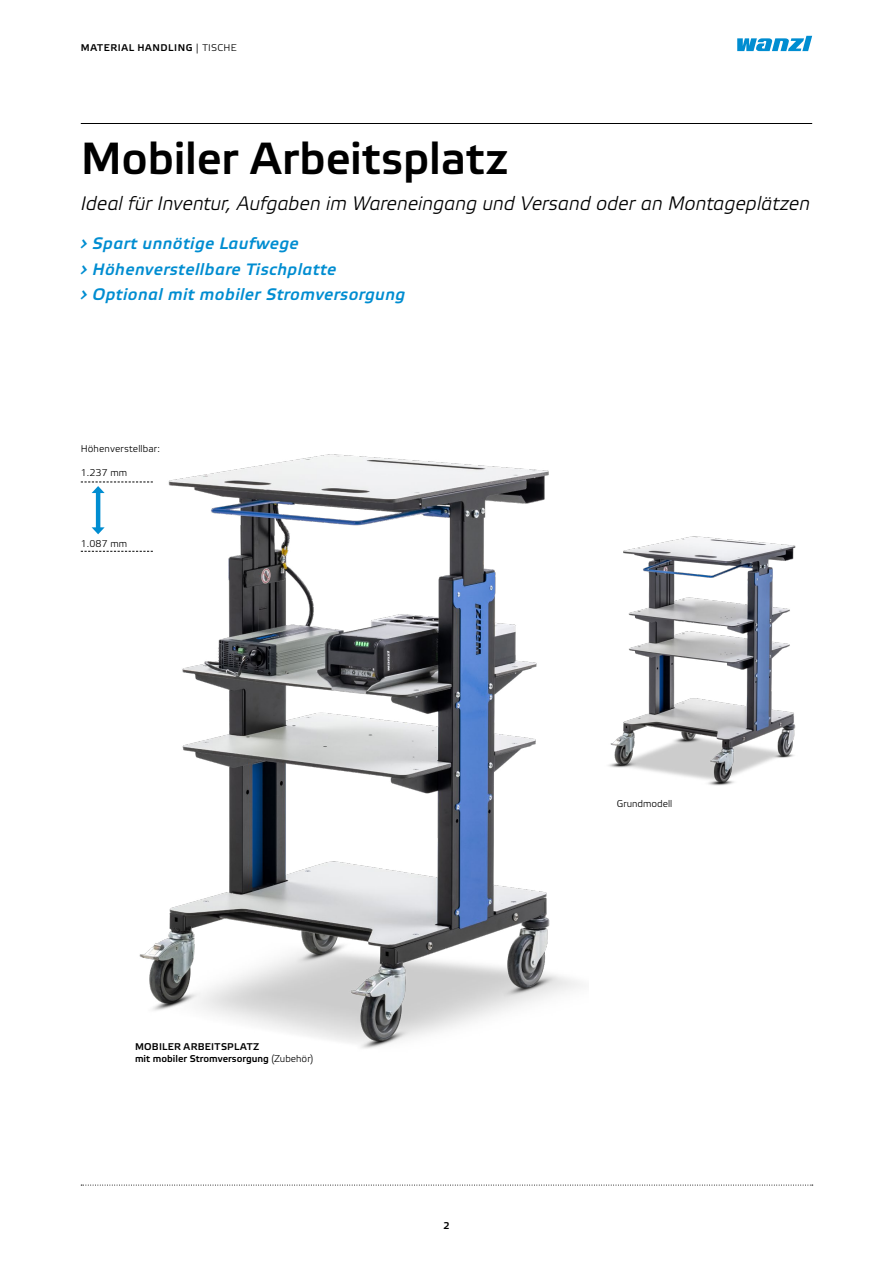
<style>
.page{position:relative;width:893px;height:1263px;background:#fff}
.page>*{position:absolute;margin:0;border:0;box-sizing:border-box;transform-origin:0 0}
.t1{font:500 45px "Wanzl Etelka";letter-spacing:-.005em;color:#000}
.t2{font:italic 300 19.5px "Wanzl Etelka";color:#000}
.t3{font:italic 500 16.5px/25.5px "Wanzl Etelka";letter-spacing:.03em;color:#008dd1}
.t4{font:500 9.75px/11.7px "Wanzl Etelka";color:#000}
.t5{font:300 9.75px "Wanzl Etelka";color:#000}
.t6{font:500 9.75px "Wanzl Etelka";letter-spacing:.06em;color:#000}
.t7{font:500 9.75px "Wanzl Etelka";letter-spacing:.02em;color:#000}
.s1{font-weight:300}
</style>
<div class="page">
<svg style="left:737px;top:36px;width:75px;height:15px"></svg>
<img style="left:106px;top:454px;width:475px;height:595px">
<img style="left:608px;top:536px;width:188px;height:250px">
<hr style="left:96px;top:492px;width:4px;height:36px;background:#008dd1">
<svg style="left:92px;top:527px;width:13px;height:7px"></svg>
<svg style="left:81px;top:1185px;width:732px;height:1px"></svg>
<hr style="left:81px;top:123px;width:731px;height:1px;background:#000">
<svg style="left:81px;top:482px;width:72px;height:11px"></svg>
<svg style="left:81px;top:551px;width:72px;height:1px"></svg>
<p class="t6" style="left:81px;top:42px;width:158px">MATERIAL HANDLING <span class="s1">| TISCHE</span></p>
<h1 class="t1" style="left:81px;top:132px;width:429px">Mobiler Arbeitsplatz</h1>
<p class="t2" style="left:81px;top:192px;width:731px">Ideal für Inventur, Aufgaben im Wareneingang und Versand oder an Montageplätzen</p>
<p class="t3" style="left:81px;top:232px;width:326px">› Spart unnötige Laufwege<br>› Höhenverstellbare Tischplatte<br>› Optional mit mobiler Stromversorgung</p>
<p class="t5" style="left:81px;top:443px;width:81px">Höhenverstellbar:</p>
<p class="t5" style="left:81px;top:467px;width:48px">1.237 mm</p>
<p class="t5" style="left:81px;top:538px;width:48px">1.087 mm</p>
<p class="t4" style="left:135px;top:1041px;width:180px">MOBILER ARBEITSPLATZ<br>mit mobiler Stromversorgung <span class="s1">(Zubehör)</span></p>
<p class="t7" style="left:443px;top:1220px;width:8px">2</p>
<p class="t5" style="left:617px;top:798px;width:57px">Grundmodell</p>
</div>
